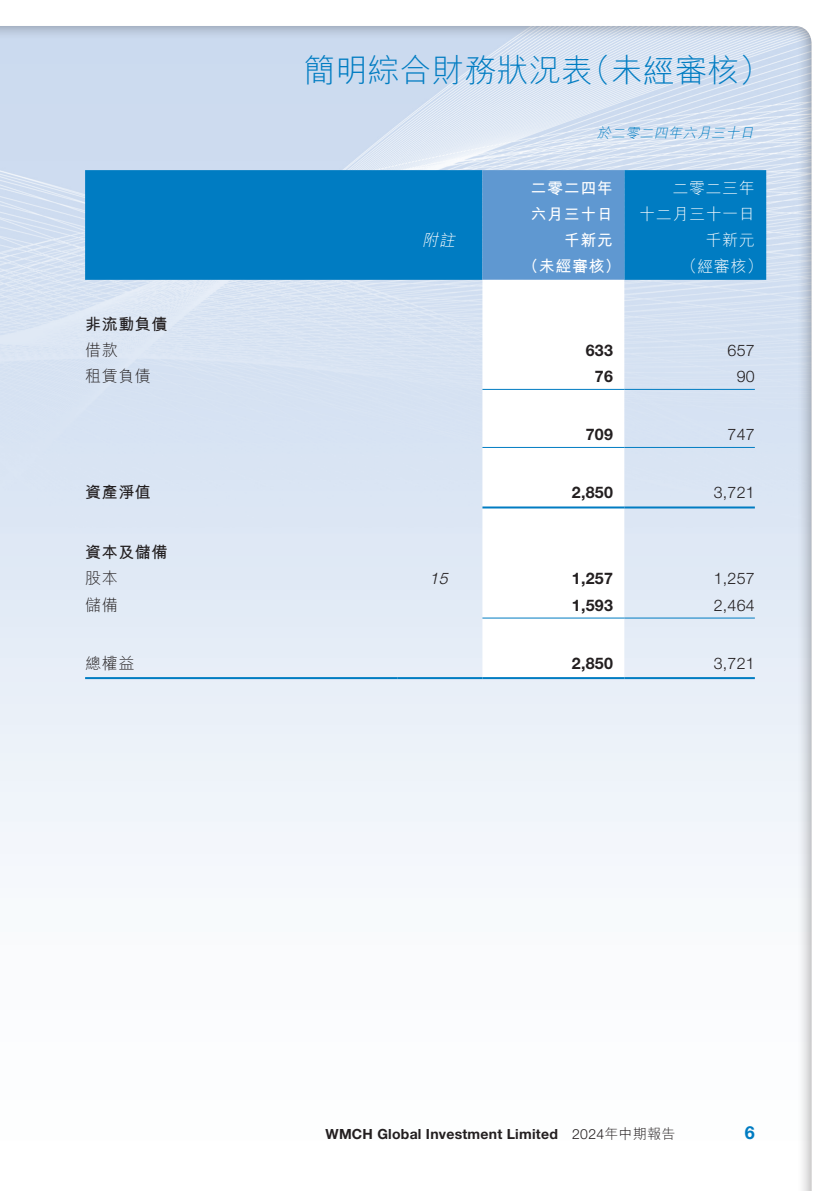
<style>
.page{position:relative;width:840px;height:1191px;background:#fff}
.page>*{position:absolute;margin:0;border:0;box-sizing:border-box;transform-origin:0 0}
.t1{font:300 32px "M Hei HK";letter-spacing:.005em;color:#007cc2}
.t2{font:700 18px "Helvetica Neue LT Std";color:#007cc2}
._50_Table_txt{font:300 16px "Helvetica Neue LT Std";letter-spacing:.015em;color:#231f20}
._50_Table_txt-2{font:700 16px "Helvetica Neue LT Std";letter-spacing:.015em;color:#231f20}
._50_Table_txt-3{font:300 16px "M Hei HK";letter-spacing:.035em;color:#fff}
._50_Table_txt-4{font:700 16px "M Hei HK";letter-spacing:.035em;color:#fff}
._50_Table_txt-5{font:700 16px "M Hei HK";letter-spacing:.035em;color:#231f20}
._50_Table_txt-6{font:300 16px "M Hei HK";letter-spacing:.035em;color:#231f20}
._50_Table_txt-7{font:italic 300 16px "M Hei HK";color:#fff}
._50_Table_txt-8{font:italic 300 16px "Helvetica Neue LT Std";color:#231f20}
.t3{font:700 14px "Helvetica Neue LT Std";letter-spacing:.015em;color:#231f20}
.t4{font:italic 300 14px "M Hei HK";color:#007cc2}
.t5{font:300 14px "M Hei HK";letter-spacing:.015em;color:#231f20}
.s1{font-family:"Helvetica Neue LT Std"}
</style>
<div class="page">
<div style="left:0;top:25px;width:828px;height:1166px;background:#231f20;opacity:.5"></div>
<div style="left:85px;top:170px;width:680px;height:110px;background:#007cc2"></div>
<div style="left:482px;top:170px;width:142px;height:110px;background:#5f98d1"></div>
<svg style="left:482px;top:280px;width:142px;height:397px"></svg>
<hr style="left:482px;top:389px;width:142px;height:1px;background:#007cc2">
<hr style="left:624px;top:389px;width:130px;height:1px;background:#007cc2">
<hr style="left:482px;top:447px;width:142px;height:1px;background:#007cc2">
<hr style="left:624px;top:447px;width:130px;height:1px;background:#007cc2">
<hr style="left:482px;top:506px;width:142px;height:2px;background:#007cc2">
<hr style="left:624px;top:506px;width:130px;height:2px;background:#007cc2">
<hr style="left:482px;top:617px;width:142px;height:1px;background:#007cc2">
<hr style="left:624px;top:617px;width:130px;height:1px;background:#007cc2">
<hr style="left:85px;top:677px;width:312px;height:2px;background:#007cc2">
<hr style="left:397px;top:677px;width:85px;height:2px;background:#007cc2">
<hr style="left:482px;top:677px;width:142px;height:2px;background:#007cc2">
<hr style="left:624px;top:677px;width:130px;height:2px;background:#007cc2">
<p class="t1" style="left:303px;top:54px;width:291px">簡明綜合財務狀況表</p>
<p class="t1" style="left:578px;top:54px;width:193px">（未經審核(</p>
<p class="t4" style="left:596px;top:126px;width:161px">於二零二四年六月三十日</p>
<p class="_50_Table_txt-7" style="left:422px;top:232px;width:37px">附註</p>
<p class="_50_Table_txt-4" style="left:530px;top:177px;width:84px">二零二四年</p>
<p class="_50_Table_txt-4" style="left:530px;top:203px;width:84px">六月三十日</p>
<p class="_50_Table_txt-4" style="left:563px;top:229px;width:51px">千新元</p>
<p class="_50_Table_txt-3" style="left:672px;top:180px;width:84px">二零二三年</p>
<p class="_50_Table_txt-3" style="left:638px;top:206px;width:117px">十二月三十一日</p>
<p class="_50_Table_txt-3" style="left:705px;top:232px;width:51px">千新元</p>
<p class="_50_Table_txt-4" style="left:522px;top:255px;width:100px">（未經審核）</p>
<p class="_50_Table_txt-3" style="left:680px;top:258px;width:83px">（經審核(</p>
<p class="_50_Table_txt-5" style="left:85px;top:312px;width:84px">非流動負債</p>
<p class="_50_Table_txt-6" style="left:85px;top:342px;width:34px">借款</p>
<p class="_50_Table_txt-2" style="left:585px;top:340px;width:29px">633</p>
<p class="_50_Table_txt" style="left:727px;top:340px;width:29px">657</p>
<p class="_50_Table_txt-6" style="left:85px;top:368px;width:67px">租賃負債</p>
<p class="_50_Table_txt-2" style="left:594px;top:366px;width:20px">76</p>
<p class="_50_Table_txt" style="left:736px;top:366px;width:20px">90</p>
<p class="_50_Table_txt-2" style="left:585px;top:424px;width:29px">709</p>
<p class="_50_Table_txt" style="left:727px;top:424px;width:29px">747</p>
<p class="_50_Table_txt-5" style="left:85px;top:480px;width:67px">資產淨值</p>
<p class="_50_Table_txt-2" style="left:571px;top:482px;width:43px">2,850</p>
<p class="_50_Table_txt" style="left:713px;top:482px;width:43px">3,721</p>
<p class="_50_Table_txt-5" style="left:85px;top:541px;width:84px">資本及儲備</p>
<p class="_50_Table_txt-6" style="left:85px;top:570px;width:34px">股本</p>
<p class="_50_Table_txt-8" style="left:429px;top:569px;width:24px">15</p>
<p class="_50_Table_txt-2" style="left:571px;top:569px;width:43px">1,257</p>
<p class="_50_Table_txt" style="left:713px;top:569px;width:43px">1,257</p>
<p class="_50_Table_txt-6" style="left:85px;top:596px;width:34px">儲備</p>
<p class="_50_Table_txt-2" style="left:571px;top:595px;width:43px">1,593</p>
<p class="_50_Table_txt" style="left:713px;top:595px;width:43px">2,464</p>
<p class="_50_Table_txt-6" style="left:85px;top:654px;width:51px">總權益</p>
<p class="_50_Table_txt-2" style="left:571px;top:653px;width:43px">2,850</p>
<p class="_50_Table_txt" style="left:713px;top:653px;width:43px">3,721</p>
<p class="t3" style="left:325px;top:1125px;width:234px">WMCH Global Investment Limited</p>
<p class="t5" style="left:572px;top:1126px;width:105px"><span class="s1">2024</span>年中期報告</p>
<p class="t2" style="left:744px;top:1121px;width:12px">6</p>
</div>
